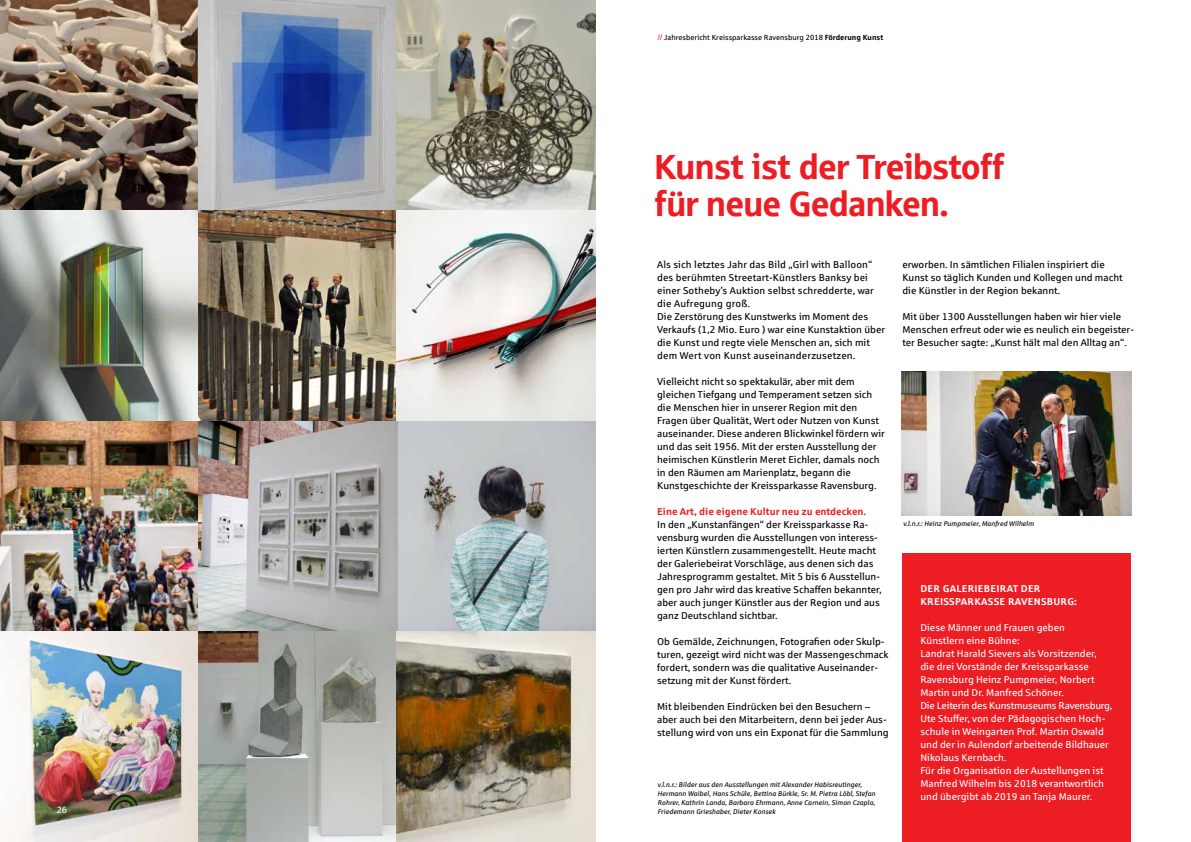
<style>
.page{position:relative;width:1191px;height:842px;background:#fff}
.page>*{position:absolute;margin:0;border:0;box-sizing:border-box;transform-origin:0 0}
.t1{font:35px/36px "Sparkasse Head";color:#ed1d24}
.t2{font:10px/13px "Sparkasse Rg";color:#000}
.t3{font:10px/13px "Sparkasse Rg";color:#fff}
.t4{font:700 10px "Sparkasse Rg";letter-spacing:.02em;color:#fff}
.t5{font:700 10px "Sparkasse Rg";color:#ed1d24}
.t6{font:9px "Sparkasse Rg";color:#fff}
.t7{font:7.5px "Sparkasse Rg";color:#000}
.t8{font:italic 7px/9px "Sparkasse Rg";color:#000}
.s1{color:#ed1d24}
.s2{font-weight:700}
</style>
<div class="page">
<div style="left:902px;top:553px;width:229px;height:289px;background:#ed1d24"></div>
<img style="left:901px;top:372px;width:230px;height:143px">
<img style="left:0;top:0;width:595px;height:842px">
<svg style="left:198px;top:0;width:199px;height:210px;background:#7c8eb3"></svg>
<img style="left:0;top:210px;width:198px;height:211px">
<img style="left:0;top:421px;width:198px;height:210px">
<svg style="left:397px;top:421px;width:198px;height:210px;background:#afb7b9"></svg>
<svg style="left:397px;top:0;width:198px;height:210px;background:#9e9c8d"></svg>
<p class="t7" style="left:658px;top:32px;width:227px"><span class="s1">//</span> Jahresbericht Kreissparkasse Ravensburg 2018 <span class="s2">Förderung Kunst</span></p>
<h1 class="t1" style="left:654px;top:148px;width:351px">Kunst ist der Treibstoff für neue Gedanken.</h1>
<p class="t2" style="left:657px;top:257px;width:229px">Als sich letztes Jahr das Bild „Girl with Balloon“ des berühmten Streetart-Künstlers Banksy bei einer Sotheby’s Auktion selbst schredderte, war die Aufregung groß.<br>Die Zerstörung des Kunstwerks im Moment des Verkaufs (1,2 Mio. Euro ) war eine Kunstaktion über die Kunst und regte viele Menschen an, sich mit dem Wert von Kunst auseinanderzusetzen.</p>
<p class="t2" style="left:657px;top:374px;width:229px">Vielleicht nicht so spektakulär, aber mit dem gleichen Tiefgang und Temperament setzen sich die Menschen hier in unserer Region mit den Fragen über Qualität, Wert oder Nutzen von Kunst auseinander. Diese anderen Blickwinkel fördern wir und das seit 1956. Mit der ersten Ausstellung der heimischen Künstlerin Meret Eichler, damals noch in den Räumen am Marienplatz, begann die Kunstgeschichte der Kreissparkasse Ravensburg.</p>
<p class="t5" style="left:657px;top:505px;width:211px">Eine Art, die eigene Kultur neu zu entdecken.</p>
<p class="t2" style="left:657px;top:517px;width:226px">In den „Kunstanfängen“ der Kreissparkasse Ra&shy;vensburg wurden die Ausstellungen von interess&shy;ierten Künstlern zusammengestellt. Heute macht der Galeriebeirat Vorschläge, aus denen sich das Jahresprogramm gestaltet. Mit 5 bis 6 Ausstellun&shy;gen pro Jahr wird das kreative Schaffen bekannter, aber auch junger Künstler aus der Region und aus ganz Deutschland sichtbar.</p>
<p class="t2" style="left:657px;top:634px;width:233px">Ob Gemälde, Zeichnungen, Fotografien oder Skulp&shy;turen, gezeigt wird nicht was der Massengeschmack fordert, sondern was die qualitative Auseinander&shy;setzung mit der Kunst fördert.</p>
<p class="t2" style="left:657px;top:699px;width:233px">Mit bleibenden Eindrücken bei den Besuchern – aber auch bei den Mitarbeitern, denn bei jeder Aus&shy;stellung wird von uns ein Exponat für die Sammlung</p>
<p class="t8" style="left:657px;top:780px;width:219px">v.l.n.r.: Bilder aus den Ausstellungen mit Alexander Habisreutinger,<br>Hermann Waibel, Hans Schüle, Bettina Bürkle, Sr. M. Pietra Löbl, Stefan<br>Rohrer, Kathrin Landa, Barbara Ehrmann, Anne Carnein, Simon Czapla,</p>
<p class="t6" style="left:57px;top:805px;width:12px">26</p>
<p class="t8" style="left:657px;top:807px;width:120px">Friedemann Grieshaber, Dieter Konsek</p>
<p class="t2" style="left:902px;top:257px;width:222px">erworben. In sämtlichen Filialen inspiriert die<br>Kunst so täglich Kunden und Kollegen und macht die Künstler in der Region bekannt.</p>
<p class="t2" style="left:902px;top:309px;width:233px">Mit über 1300 Ausstellungen haben wir hier viele<br>Menschen erfreut oder wie es neulich ein begeister&shy;ter Besucher sagte: „Kunst hält mal den Alltag an“.</p>
<p class="t8" style="left:903px;top:519px;width:132px">v.l.n.r.: Heinz Pumpmeier, Manfred Wilhelm</p>
<p class="t4" style="left:920px;top:582px;width:48px">Der Galeriebeir</p>
<p class="t4" style="left:1006px;top:582px;width:22px">at der</p>
<p class="t4" style="left:920px;top:595px;width:14px">Kreissp</p>
<p class="t4" style="left:960px;top:595px;width:34px">arkasse</p>
<p class="t4" style="left:1008px;top:595px;width:21px">Ravensburg</p>
<p class="t4" style="left:1074px;top:595px;width:4px">:</p>
<p class="t3" style="left:920px;top:621px;width:193px">Diese Männer und Frauen geben<br>Künstlern eine Bühne:<br>Landrat Harald Sievers als Vorsitzender, die drei Vorstände der Kreissparkasse Ravensburg Heinz Pumpmeier, Norbert Martin und Dr. Manfred Schöner.<br>Die Leiterin des Kunstmuseums Ravensburg, Ute Stuffer, von der Pädagogischen Hoch&shy;schule in Weingarten Prof. Martin Oswald und der in Aulendorf arbeitende Bildhauer Nikolaus Kernbach.<br>Für die Organisation der Austellungen ist Manfred Wilhelm bis 2018 verantwortlich und übergibt ab 2019 an Tanja Maurer.</p>
</div>
